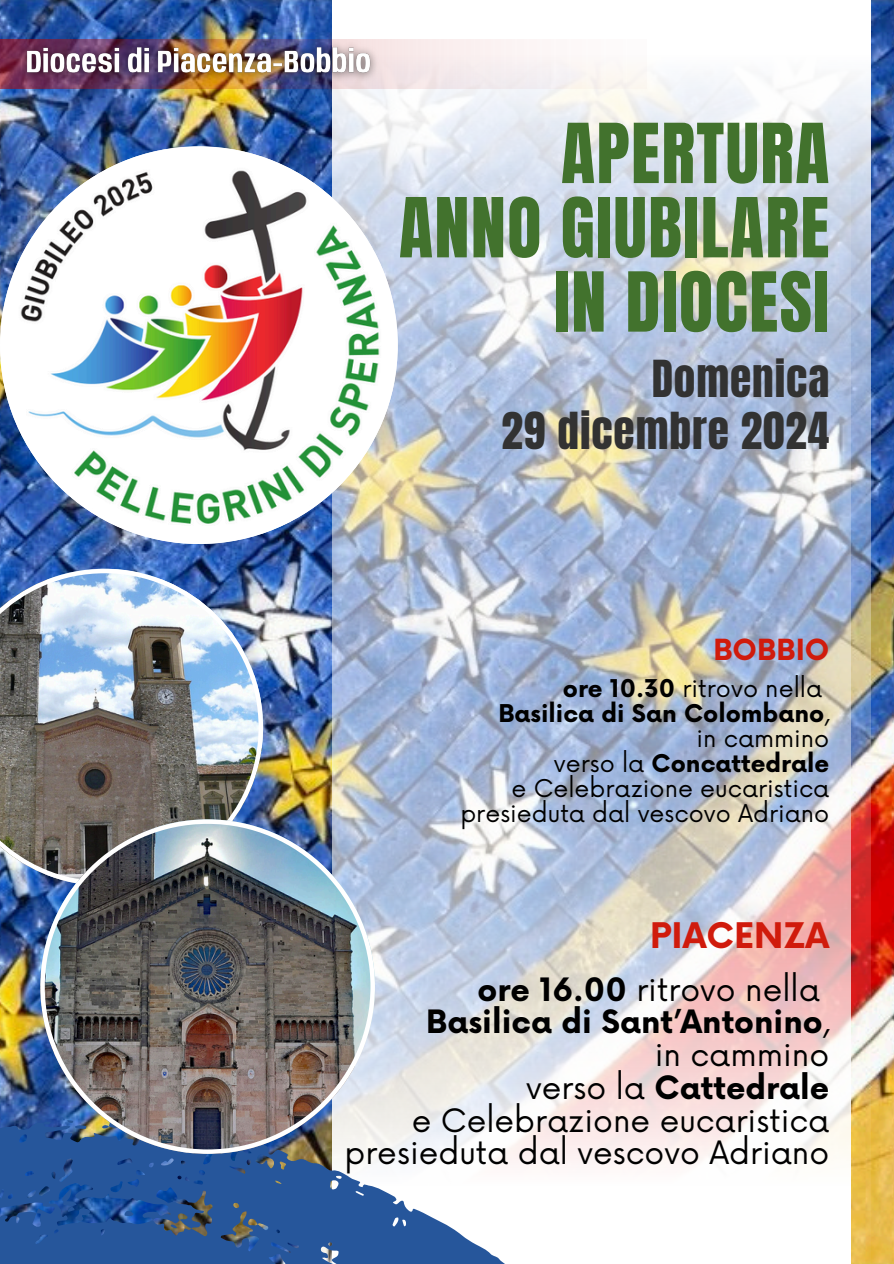
<style>
.page{position:relative;width:894px;height:1264px;background:#fff}
.page>*{position:absolute;margin:0;border:0;box-sizing:border-box;transform-origin:0 0}
.t1{font:70.2px/74.2px "Anton";letter-spacing:.02em;color:#42722d;text-align:right}
.t2{font:43.35px/52.3px "Anton";letter-spacing:.02em;color:#323232;text-align:right}
.t3{font:700 34.35px "Now";color:#d01b0c}
.t4{font:31.35px/32.7px "Now";color:#000;text-align:right}
.t5{font:700 31.35px/32.7px "Now";color:#000}
.t6{font:700 28.35px "Now";color:#d01b0c}
.t7{font:23.85px/24.9px "Now";color:#000;text-align:right}
.t8{font:700 23.85px "Now";color:#000}
.s1{font-weight:700}
.s2{font-weight:400}
</style>
<div class="page">
<img style="left:0;top:0;width:893px;height:1121px">
<img style="left:850px;top:0;width:20px;height:1121px">
<img style="left:332px;top:0;width:518px;height:1121px">
<svg style="left:0;top:1121px;width:893px;height:142px"></svg>
<svg style="left:124px;top:1210px;width:10px;height:6px"></svg>
<svg style="left:61px;top:1188px;width:29px;height:33px"></svg>
<svg style="left:170px;top:1224px;width:7px;height:4px"></svg>
<img style="left:0;top:569px;width:263px;height:316px">
<img style="left:40px;top:819px;width:334px;height:334px">
<img style="left:0;top:146px;width:397px;height:397px">
<img style="left:0;top:39px;width:646px;height:50px">
<img style="left:13px;top:33px;width:371px;height:57px">
<p class="t1" style="left:399px;top:117px;width:432px">APERTURA<br>ANNO GIUBILARE<br>IN DIOCESI</p>
<h6 class="t2" style="left:501px;top:353px;width:329px">Domenica<br>29 dicembre 2024</h6>
<p class="t6" style="left:713px;top:634px;width:117px">BOBBIO</p>
<p class="t7" style="left:562px;top:677px;width:261px"><span class="s1">ore 10.30</span> ritrovo nella</p>
<p class="t8" style="left:498px;top:700px;width:332px">Basilica di San Colombano<span class="s2">,</span></p>
<p class="t7" style="left:460px;top:727px;width:370px">in cammino<br>verso la <span class="s1">Concattedrale<br></span>e Celebrazione eucaristica presieduta dal vescovo Adriano</p>
<p class="t3" style="left:650px;top:917px;width:180px">PIACENZA</p>
<p class="t5" style="left:426px;top:974px;width:404px;text-indent:51px">ore 16.00 <span class="s2">ritrovo nella<br></span>Basilica di Sant’Antonino<span class="s2">,</span></p>
<h3 class="t4" style="left:654px;top:1039px;width:176px">in cammino</h3>
<h5 class="t4" style="left:344px;top:1072px;width:486px">verso la <span class="s1">Cattedrale<br></span>e Celebrazione eucaristica presieduta dal vescovo Adriano</h5>
</div>
